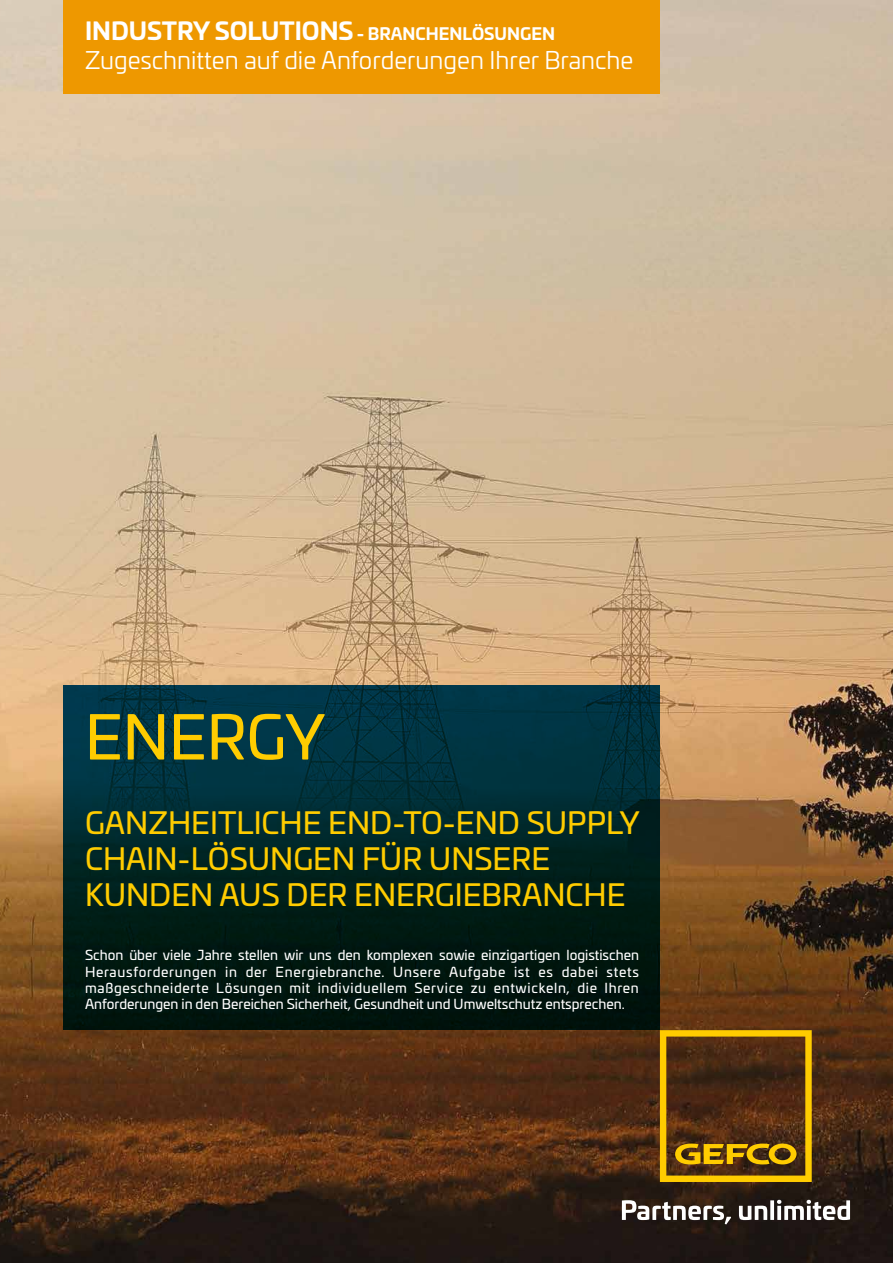
<style>
.page{position:relative;width:893px;height:1263px;background:#fff}
.page>*{position:absolute;margin:0;border:0;box-sizing:border-box;transform-origin:0 0}
.t1{font:60px "Univia Pro";color:#fc0}
.t2{font:30px/36px "Univia Pro";color:#fc0}
.t3{font:24px/28.8px "Univia Pro";color:#fff}
.t4{font:13.5px/16.2px "Univia Pro";color:#fff;text-align:justify}
.s1{font-weight:700}
.s2{font-weight:700;font-size:16.5px}
</style>
<div class="page">
<img style="left:0;top:0;width:893px;height:1263px">
<svg style="left:660px;top:1030px;width:152px;height:152px;background:#724d0f"></svg>
<svg style="left:622px;top:1200px;width:109px;height:24px"></svg>
<svg style="left:739px;top:1206px;width:28px;height:14px"></svg>
<svg style="left:770px;top:1200px;width:4px;height:20px"></svg>
<svg style="left:777px;top:1200px;width:73px;height:20px"></svg>
<svg style="left:64px;top:686px;width:596px;height:344px;background:#002527"></svg>
<div style="left:64px;top:0;width:596px;height:94px;background:#ee9800"></div>
<h3 class="t3" style="left:85px;top:16px;width:550px"><span class="s1">INDUSTRY SOLUTIONS</span> <span class="s2">- BRANCHENLÖSUNGEN<br></span>Zugeschnitten auf die Anforderungen Ihrer Branche</h3>
<h1 class="t1" style="left:85px;top:692px;width:241px">ENERGY</h1>
<h2 class="t2" style="left:85px;top:803px;width:556px">GANZHEITLICHE END-TO-END SUPPLY<br>CHAIN-LÖSUNGEN FÜR UNSERE<br>KUNDEN AUS DER ENERGIEBRANCHE</h2>
<p class="t4" style="left:85px;top:946px;width:555px">Schon über viele Jahre stellen wir uns den komplexen sowie einzigartigen logistischen Herausforderungen in der Energiebranche. Unsere Aufgabe ist es dabei stets maßgeschneiderte Lösungen mit individuellem Service zu entwickeln, die Ihren Anforderungen in den Bereichen Sicherheit, Gesundheit und Umweltschutz entsprechen.</p>
</div>
